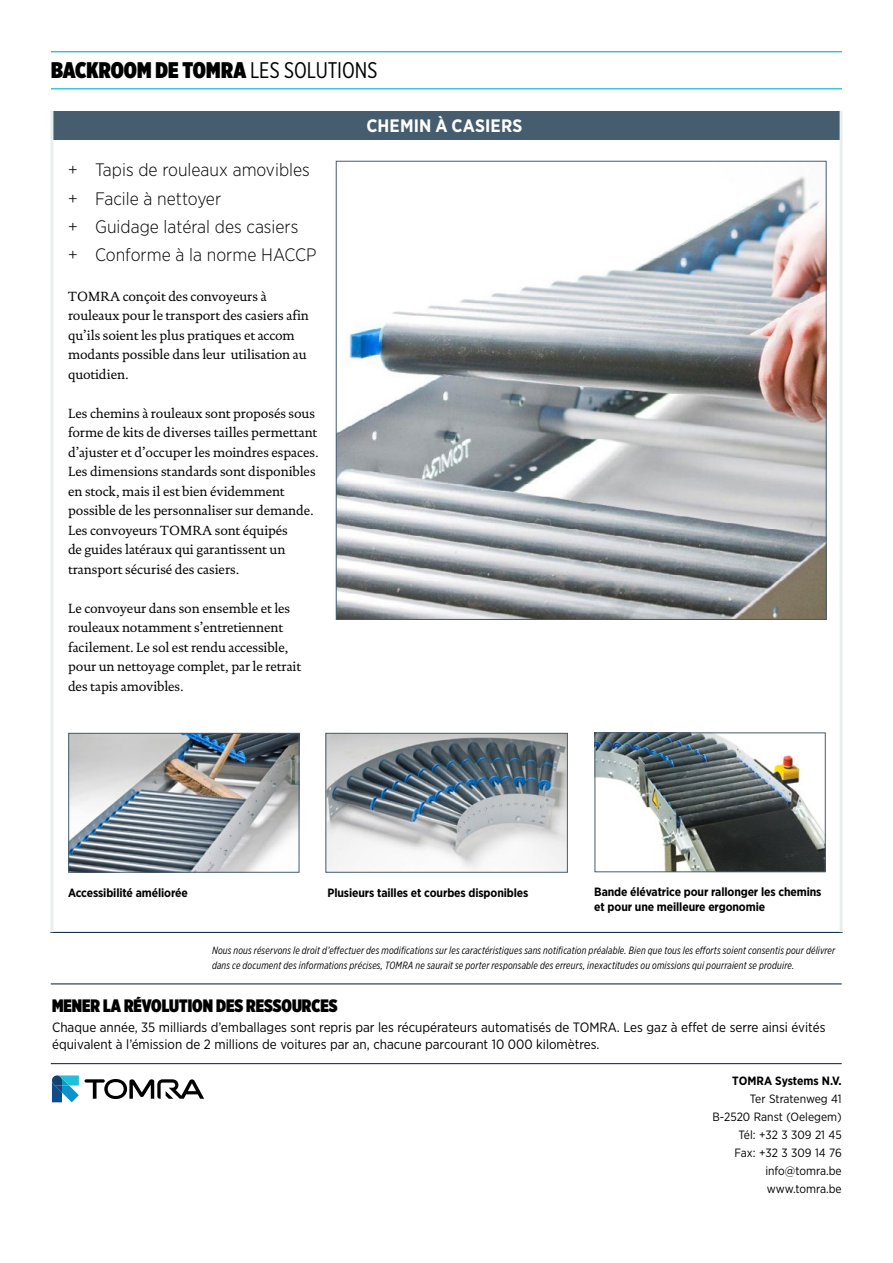
<style>
.page{position:relative;width:893px;height:1263px;background:#fff}
.page>*{position:absolute;margin:0;border:0;box-sizing:border-box;transform-origin:0 0}
.t1{font:900 22.65px "Gotham X Narrow";letter-spacing:.005em;color:#000}
.t2{font:300 18px/28.2px "Gotham Narrow";color:#000}
.t3{font:900 18px "Gotham X Narrow";color:#000}
.t4{font:700 18px "Gotham Narrow";letter-spacing:.005em;color:#fff}
.t5{font:13.5px/19.5px "DTL Documenta ST";letter-spacing:-.005em;color:#000}
.t6{font:13.5px/16.2px "Gotham Narrow";color:#000}
.t7{font:700 12px/14.4px "Gotham Narrow";letter-spacing:-.01em;color:#000}
.t8{font:12px/18px "Gotham Narrow";color:#000;text-align:right}
.t9{font:italic 10.5px/15px "Gotham X Narrow";letter-spacing:.02em;color:#000}
.s1{font-weight:400}
</style>
<div class="page">
<hr style="left:50px;top:932px;width:793px;height:1px;background:#001a38">
<hr style="left:51px;top:88px;width:791px;height:1px;background:#1fc0db">
<hr style="left:51px;top:51px;width:791px;height:1px;background:#1fc0db">
<div style="left:52px;top:111px;width:789px;height:29px;background:#455d6f"></div>
<hr style="left:50px;top:111px;width:3px;height:821px;background:#e8efed">
<hr style="left:840px;top:111px;width:3px;height:821px;background:#e8efed">
<img style="left:597px;top:735px;width:226px;height:135px">
<div style="left:595px;top:733px;width:230px;height:139px;border:1px solid #455d6f"></div>
<img style="left:70px;top:735px;width:227px;height:135px">
<div style="left:68px;top:733px;width:231px;height:139px;border:1px solid #455d6f"></div>
<img style="left:328px;top:735px;width:238px;height:135px">
<div style="left:326px;top:733px;width:242px;height:139px;border:1px solid #455d6f"></div>
<img style="left:338px;top:176px;width:486px;height:442px">
<svg style="left:52px;top:1075px;width:152px;height:27px"></svg>
<hr style="left:51px;top:1063px;width:791px;height:1px;background:#001a38">
<hr style="left:51px;top:984px;width:791px;height:1px;background:#001a38">
<h1 class="t1" style="left:51px;top:56px;width:328px">BACKROOM DE TOMRA <span class="s1">LES SOLUTIONS</span></h1>
<h2 class="t4" style="left:366px;top:114px;width:157px">CHEMIN À CASIERS</h2>
<h2 class="t2" style="left:68px;top:156px;width:250px">+ Tapis de rouleaux amovibles + Facile à nettoyer<br>+ Guidage latéral des casiers<br>+ Conforme à la norme HACCP</h2>
<p class="t5" style="left:68px;top:287px;width:242px">TOMRA conçoit des convoyeurs à rouleaux pour le transport des casiers afin qu’ils soient les plus pratiques et accom modants possible dans leur utilisation au quotidien.</p>
<p class="t5" style="left:68px;top:404px;width:252px">Les chemins à rouleaux sont proposés sous forme de kits de diverses tailles permettant d’ajuster et d’occuper les moindres espaces.<br>Les dimensions standards sont disponibles en stock, mais il est bien évidemment possible de les personnaliser sur demande.<br>Les convoyeurs TOMRA sont équipés<br>de guides latéraux qui garantissent un transport sécurisé des casiers.</p>
<p class="t5" style="left:68px;top:598px;width:235px">Le convoyeur dans son ensemble et les rouleaux notamment s’entretiennent facilement. Le sol est rendu accessible, pour un nettoyage complet, par le retrait des tapis amovibles.</p>
<p class="t7" style="left:68px;top:885px;width:121px">Accessibilité améliorée</p>
<p class="t7" style="left:327px;top:885px;width:202px">Plusieurs tailles et courbes disponibles</p>
<p class="t7" style="left:594px;top:885px;width:229px">Bande élévatrice pour rallonger les chemins et pour une meilleure ergonomie</p>
<p class="t9" style="left:212px;top:942px;width:625px">Nous nous réservons le droit d’effectuer des modifications sur les caractéristiques sans notification préalable. Bien que tous les efforts soient consentis pour délivrer dans ce document des informations précises, TOMRA ne saurait se porter responsable des erreurs, inexactitudes ou omissions qui pourraient se produire.</p>
<h2 class="t3" style="left:52px;top:994px;width:287px">MENER LA RÉVOLUTION DES RESSOURCES</h2>
<p class="t6" style="left:52px;top:1019px;width:775px">Chaque année, 35 milliards d’emballages sont repris par les récupérateurs automatisés de TOMRA. Les gaz à effet de serre ainsi évités équivalent à l’émission de 2 millions de voitures par an, chacune parcourant 10 000 kilomètres.</p>
<p class="t7" style="left:732px;top:1073px;width:111px">TOMRA Systems N.V.</p>
<p class="t8" style="left:712px;top:1089px;width:131px">Ter Stratenweg 41<br>B-2520 Ranst (Oelegem)<br>Tél: +32 3 309 21 45<br>Fax: +32 3 309 14 76 info@tomra.be www.tomra.be</p>
</div>
